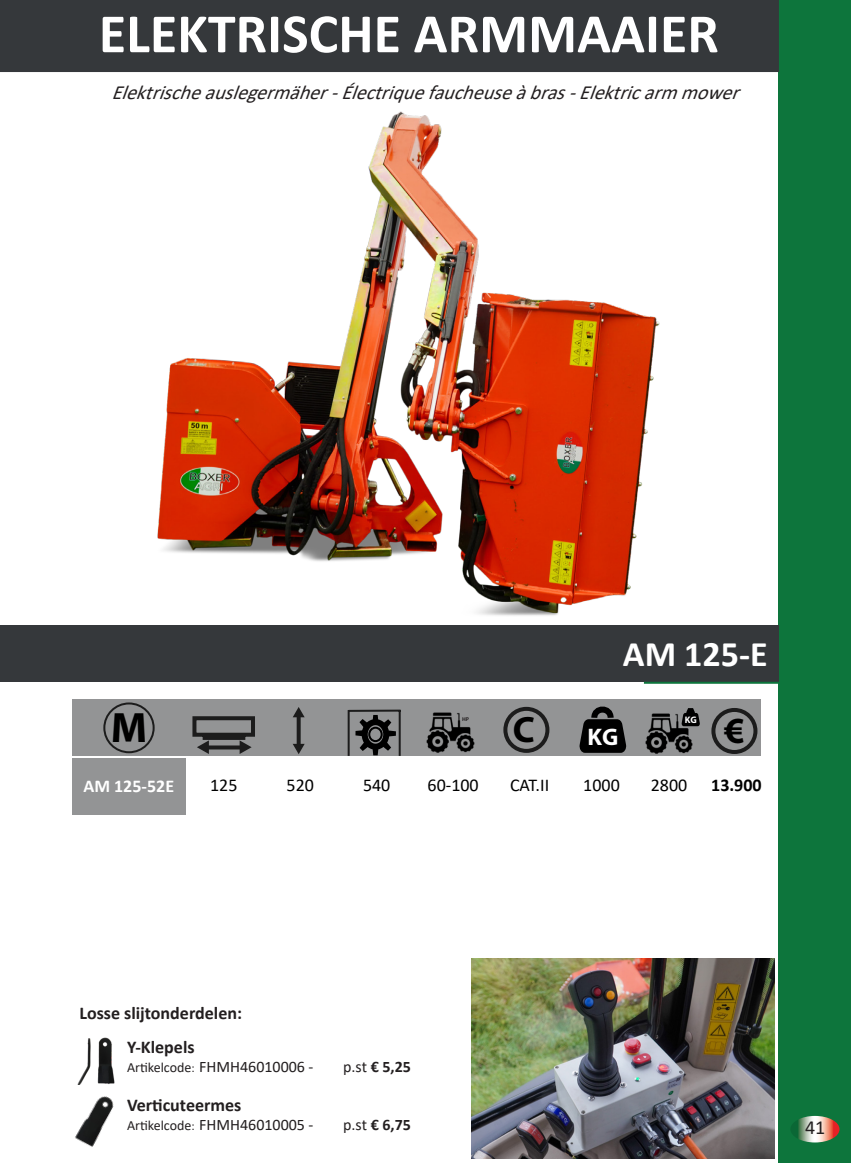
<style>
.page{position:relative;width:851px;height:1163px;background:#fff}
.page>*{position:absolute;margin:0;border:0;box-sizing:border-box;transform-origin:0 0}
.t1{font:700 56px "Calibri";color:#fff}
.t2{font:700 42.6px "Myriad Pro";color:#000}
.t3{font:700 37px "Myriad Pro";color:#000}
.t4{font:700 36.8px "Myriad Pro";color:#000}
.t5{font:700 36px "Calibri";color:#fff}
.t6{font:700 24px "Myriad Pro";color:#fff}
.t7{font:italic 20px "Calibri";color:#231f20}
.t8{font:20px "Calibri";color:#231f20}
.t9{font:700 18px "Calibri";color:#231f20}
.t10{font:18px "Calibri";color:#000}
.t11{font:700 18px "Calibri";color:#fff}
.t12{font:700 18px "Calibri";color:#000}
.t13{font:16px "Calibri";color:#231f20}
.t14{font:700 16px "Calibri";color:#231f20}
.t15{font:700 9.4px "Myriad Pro";color:#fff}
.t16{font:700 6px "Calibri";color:#231f20}
.s1{font-size:14px}
.s2{font-size:12px}
.s3{font-weight:400}
</style>
<div class="page">
<div style="left:778px;top:0;width:72px;height:1162px;background:#0d753c"></div>
<div style="left:0;top:0;width:778px;height:72px;background:#35383b"></div>
<svg style="left:790px;top:1115px;width:49px;height:27px"></svg>
<div style="left:0;top:625px;width:778px;height:56px;background:#35383b"></div>
<hr style="left:643px;top:681px;width:135px;height:2px;background:#0d753c">
<div style="left:72px;top:699px;width:688px;height:57px;background:#939495"></div>
<div style="left:103px;top:702px;width:52px;height:51px;border:2px solid #1c1c1c;border-radius:50%"></div>
<img style="left:157px;top:111px;width:503px;height:505px">
<div style="left:72px;top:758px;width:113px;height:56px;background:#939495"></div>
<div style="left:503px;top:706px;width:46px;height:46px;border:4px solid #1c1c1c;border-radius:50%"></div>
<svg style="left:579px;top:706px;width:47px;height:46px"></svg>
<svg style="left:192px;top:716px;width:63px;height:38px"></svg>
<hr style="left:398px;top:710px;width:2px;height:45px;background:#1c1c1c">
<hr style="left:348px;top:709px;width:52px;height:2px;background:#1c1c1c">
<hr style="left:347px;top:710px;width:2px;height:45px;background:#1c1c1c">
<svg style="left:355px;top:715px;width:41px;height:40px"></svg>
<img style="left:426px;top:712px;width:49px;height:41px">
<div style="left:711px;top:707px;width:46px;height:46px;border:4px solid #1c1c1c;border-radius:50%"></div>
<img style="left:645px;top:708px;width:49px;height:46px">
<svg style="left:681px;top:709px;width:19px;height:17px"></svg>
<svg style="left:296px;top:717px;width:4px;height:26px"></svg>
<svg style="left:293px;top:743px;width:11px;height:11px"></svg>
<svg style="left:293px;top:707px;width:11px;height:10px"></svg>
<img style="left:77px;top:1037px;width:38px;height:47px">
<img style="left:75px;top:1096px;width:39px;height:51px">
<img style="left:471px;top:958px;width:303px;height:200px">
<p class="t1" style="left:99px;top:-6px;width:621px">ELEKTRISCHE ARMMAAIER</p>
<p class="t7" style="left:111px;top:78px;width:638px">Elektrischeauslegermäher-Électriquefaucheuseàbras-Elektricarmmower</p>
<h2 class="t2" style="left:111px;top:699px;width:38px">M</h2>
<p class="t16" style="left:462px;top:714px;width:8px">HP</p>
<p class="t5" style="left:622px;top:628px;width:146px">AM 125-E</p>
<p class="t15" style="left:684px;top:713px;width:14px">KG</p>
<h3 class="t4" style="left:512px;top:705px;width:24px">C</h3>
<p class="t6" style="left:587px;top:721px;width:32px">KG</p>
<h3 class="t3" style="left:724px;top:706px;width:22px">€</h3>
<p class="t11" style="left:83px;top:773px;width:92px">AM 125-52E</p>
<p class="t10" style="left:210px;top:772px;width:29px">125</p>
<p class="t10" style="left:286px;top:772px;width:29px">520</p>
<p class="t10" style="left:363px;top:772px;width:29px">540</p>
<p class="t10" style="left:427px;top:772px;width:53px">60-100</p>
<p class="t10" style="left:510px;top:772px;width:41px">CAT.II</p>
<p class="t10" style="left:583px;top:772px;width:38px">1000</p>
<p class="t10" style="left:650px;top:772px;width:38px">2800</p>
<p class="t12" style="left:711px;top:772px;width:52px">13.900</p>
<p class="t9" style="left:79px;top:1000px;width:164px">Losse slijtonderdelen:</p>
<p class="t9" style="left:127px;top:1034px;width:69px">Y-Klepels</p>
<p class="t13" style="left:127px;top:1055px;width:188px"><span class="s1">Artikelcode</span><span class="s2">:</span> FHMH46010006 -</p>
<p class="t14" style="left:343px;top:1055px;width:69px"><span class="s3">p.st</span> € 5,25</p>
<p class="t9" style="left:127px;top:1091px;width:116px">Verticuteermes</p>
<p class="t13" style="left:127px;top:1113px;width:188px"><span class="s1">Artikelcode</span><span class="s2">:</span> FHMH46010005 -</p>
<p class="t14" style="left:343px;top:1113px;width:69px"><span class="s3">p.st</span> € 6,75</p>
<p class="t8" style="left:805px;top:1113px;width:22px">41</p>
</div>
